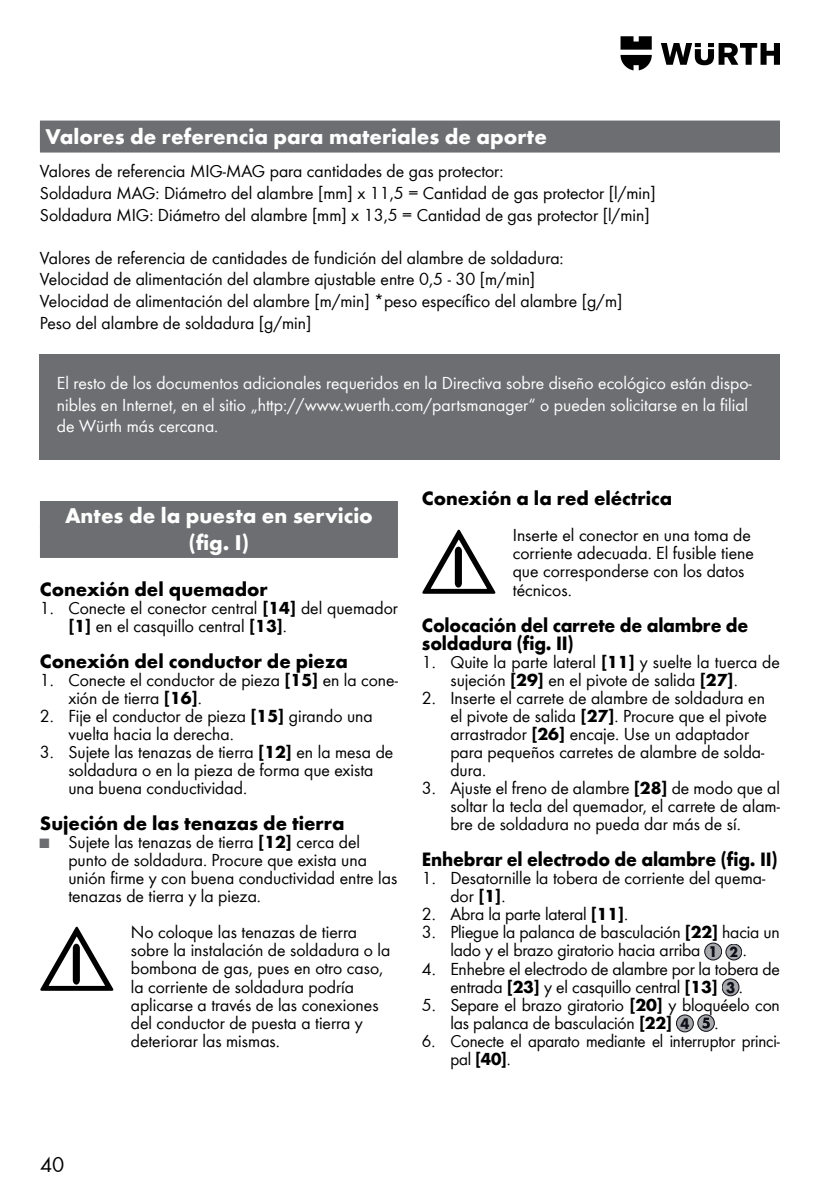
<style>
.page{position:relative;width:840px;height:1191px;background:#fff}
.page>*{position:absolute;margin:0;border:0;box-sizing:border-box;transform-origin:0 0}
.t1{font:700 22px/26.4px "Wuerth";color:#fff;text-align:center}
.t2{font:22px "Wuerth";color:#000}
.t3{font:700 20px "Wuerth";color:#000}
.t4{font:700 20px/18px "Wuerth";color:#000;scale:.95 1}
.t5{font:18px/18px "Wuerth";color:#000}
.t6{font:18px/21.6px "Wuerth";color:#fff}
.t7{font:18px/18px "Wuerth";color:#000;scale:.96 1}
.s1{font-weight:700}
.s2{font-size:14px;color:#6d6e71}
.s3{font-weight:700;font-size:16px;color:#0e0d18}
.s4{font-weight:700;font-size:15px;color:#0e0d18}
</style>
<div class="page">
<svg style="left:661px;top:43px;width:118px;height:22px"></svg>
<svg style="left:620px;top:36px;width:31px;height:34px"></svg>
<div style="left:40px;top:121px;width:739px;height:32px;background:#6d6e71"></div>
<div style="left:40px;top:354px;width:739px;height:105px;background:#6d6e71"></div>
<div style="left:40px;top:501px;width:358px;height:28px;background:#6d6e71"></div>
<div style="left:40px;top:526px;width:358px;height:32px;background:#6d6e71"></div>
<div style="left:704px;top:943px;width:17px;height:17px;background:#a7a9ac;border-radius:50%"></div>
<div style="left:704px;top:943px;width:17px;height:17px;border:1px solid #0e0d18;border-radius:50%"></div>
<div style="left:725px;top:944px;width:16px;height:16px;background:#a7a9ac;border-radius:50%"></div>
<div style="left:725px;top:944px;width:16px;height:16px;border:1px solid #0e0d18;border-radius:50%"></div>
<div style="left:721px;top:979px;width:17px;height:16px;background:#a7a9ac;border-radius:50%"></div>
<div style="left:721px;top:978px;width:17px;height:18px;border:1px solid #0e0d18;border-radius:50%"></div>
<div style="left:676px;top:1015px;width:17px;height:17px;background:#a7a9ac;border-radius:50%"></div>
<div style="left:676px;top:1015px;width:17px;height:17px;border:1px solid #0e0d18;border-radius:50%"></div>
<svg style="left:697px;top:1014px;width:17px;height:17px"></svg>
<div style="left:697px;top:1014px;width:17px;height:17px;border:1px solid #0c0c17;border-radius:50%"></div>
<svg style="left:702px;top:1017px;width:7px;height:11px"></svg>
<svg style="left:40px;top:926px;width:74px;height:64px"></svg>
<svg style="left:422px;top:529px;width:73px;height:65px"></svg>
<p class="t1" style="left:46px;top:122px;width:502px">Valores de referencia para materiales de aporte</p>
<p class="t5" style="left:40px;top:160px;width:617px;line-height:21.6px">Valores de referencia MIG-MAG para cantidades de gas protector:<br>Soldadura MAG: Diámetro del alambre [mm] x 11,5 = Cantidad de gas protector [l/min]<br>Soldadura MIG: Diámetro del alambre [mm] x 13,5 = Cantidad de gas protector [l/min]</p>
<p class="t5" style="left:40px;top:246px;width:583px;line-height:21.6px">Valores de referencia de cantidades de fundición del alambre de soldadura:<br>Velocidad de alimentación del alambre ajustable entre 0,5 - 30 [m/min]<br>Velocidad de alimentación del alambre [m/min] *peso específico del alambre [g/m] Peso del alambre de soldadura [g/min]</p>
<p class="t6" style="left:57px;top:371px;width:696px">El resto de los documentos adicionales requeridos en la Directiva sobre diseño ecológico están dispo&shy;nibles en Internet, en el sitio „http://www.wuerth.com/partsmanager“ o pueden solicitarse en la filial de Würth más cercana.</p>
<p class="t1" style="left:65px;top:501px;width:309px">Antes de la puesta en servicio (fig. I)</p>
<p class="t3" style="left:40px;top:574px;width:229px">Conexión del quemador</p>
<p class="t5" style="left:68px;top:597px;width:331px;text-indent:-28px">1. Conecte el conector central <span class="s1">[14]</span> del quemador <span class="s1">[1]</span> en el casquillo central <span class="s1">[13]</span>.</p>
<p class="t3" style="left:40px;top:646px;width:309px">Conexión del conductor de pieza</p>
<p class="t5" style="left:68px;top:670px;width:331px;text-indent:-28px">1. Conecte el conductor de pieza <span class="s1">[15]</span> en la cone&shy;xión de tierra <span class="s1">[16]</span>.</p>
<p class="t5" style="left:68px;top:706px;width:306px;text-indent:-28px">2. Fije el conductor de pieza <span class="s1">[15]</span> girando una vuelta hacia la derecha.</p>
<p class="t5" style="left:68px;top:742px;width:326px;text-indent:-28px">3. Sujete las tenazas de tierra <span class="s1">[12]</span> en la mesa de soldadura o en la pieza de forma que exista una buena conductividad.</p>
<p class="t3" style="left:40px;top:808px;width:306px">Sujeción de las tenazas de tierra</p>
<p class="t5" style="left:68px;top:832px;width:330px;text-indent:-28px"><span class="s2">■</span> Sujete las tenazas de tierra <span class="s1">[12]</span> cerca del punto de soldadura. Procure que exista una unión firme y con buena conductividad entre las tenazas de tierra y la pieza.</p>
<p class="t5" style="left:131px;top:922px;width:261px">No coloque las tenazas de tierra sobre la instalación de soldadura o la bombona de gas, pues en otro caso, la corriente de soldadura podría aplicarse a través de las conexiones del conductor de puesta a tierra y deteriorar las mismas.</p>
<p class="t3" style="left:422px;top:484px;width:252px">Conexión a la red eléctrica</p>
<p class="t5" style="left:512px;top:525px;width:242px">Inserte el conector en una toma de corriente adecuada. El fusible tiene que corresponderse con los datos técnicos.</p>
<p class="t4" style="left:422px;top:614px;width:345px">Colocación del carrete de alambre de soldadura (fig. II)</p>
<p class="t5" style="left:450px;top:652px;width:331px;text-indent:-28px">1. Quite la parte lateral <span class="s1">[11]</span> y suelte la tuerca de sujeción <span class="s1">[29]</span> en el pivote de salida <span class="s1">[27]</span>.</p>
<p class="t5" style="left:450px;top:688px;width:318px;text-indent:-28px">2. Inserte el carrete de alambre de soldadura en el pivote de salida <span class="s1">[27]</span>. Procure que el pivote arrastrador <span class="s1">[26]</span> encaje. Use un adaptador para pequeños carretes de alambre de solda&shy;dura.</p>
<p class="t5" style="left:450px;top:778px;width:331px;text-align:justify;text-indent:-28px">3. Ajuste el freno de alambre <span class="s1">[28]</span> de modo que al soltar la tecla del quemador, el carrete de alam&shy;bre de soldadura no pueda dar más de sí.</p>
<p class="t4" style="left:422px;top:849px;width:376px">Enhebrar el electrodo de alambre (fig. II)</p>
<p class="t5" style="left:450px;top:868px;width:316px;text-indent:-28px">1. Desatornille la tobera de corriente del quema&shy;dor <span class="s1">[1]</span>.</p>
<p class="t5" style="left:422px;top:904px;width:207px">2. Abra la parte lateral <span class="s1">[11]</span>.</p>
<p class="t5" style="left:422px;top:922px;width:359px;text-align:center">3. Pliegue la palanca de basculación <span class="s1">[22]</span> hacia un lado y el brazo giratorio hacia arriba <span class="s3">1</span> <span class="s4">2</span> .</p>
<p class="t5" style="left:422px;top:958px;width:359px;text-align:center">4. Enhebre el electrodo de alambre por la tobera de entrada <span class="s1">[23]</span> y el casquillo central <span class="s1">[13]</span> <span class="s3">3</span> .</p>
<p class="t5" style="left:450px;top:994px;width:331px;text-indent:-28px">5. Separe el brazo giratorio <span class="s1">[20]</span> y bloquéelo con las palanca de basculación <span class="s1">[22]</span> <span class="s3">4</span></p>
<p class="t5" style="left:714px;top:1012px;width:6px">.</p>
<p class="t7" style="left:450px;top:1030px;width:344px;text-indent:-28px">6. Conecte el aparato mediante el interruptor princi&shy;pal <span class="s1">[40]</span>.</p>
<p class="t2" style="left:40px;top:1149px;width:26px">40</p>
</div>
